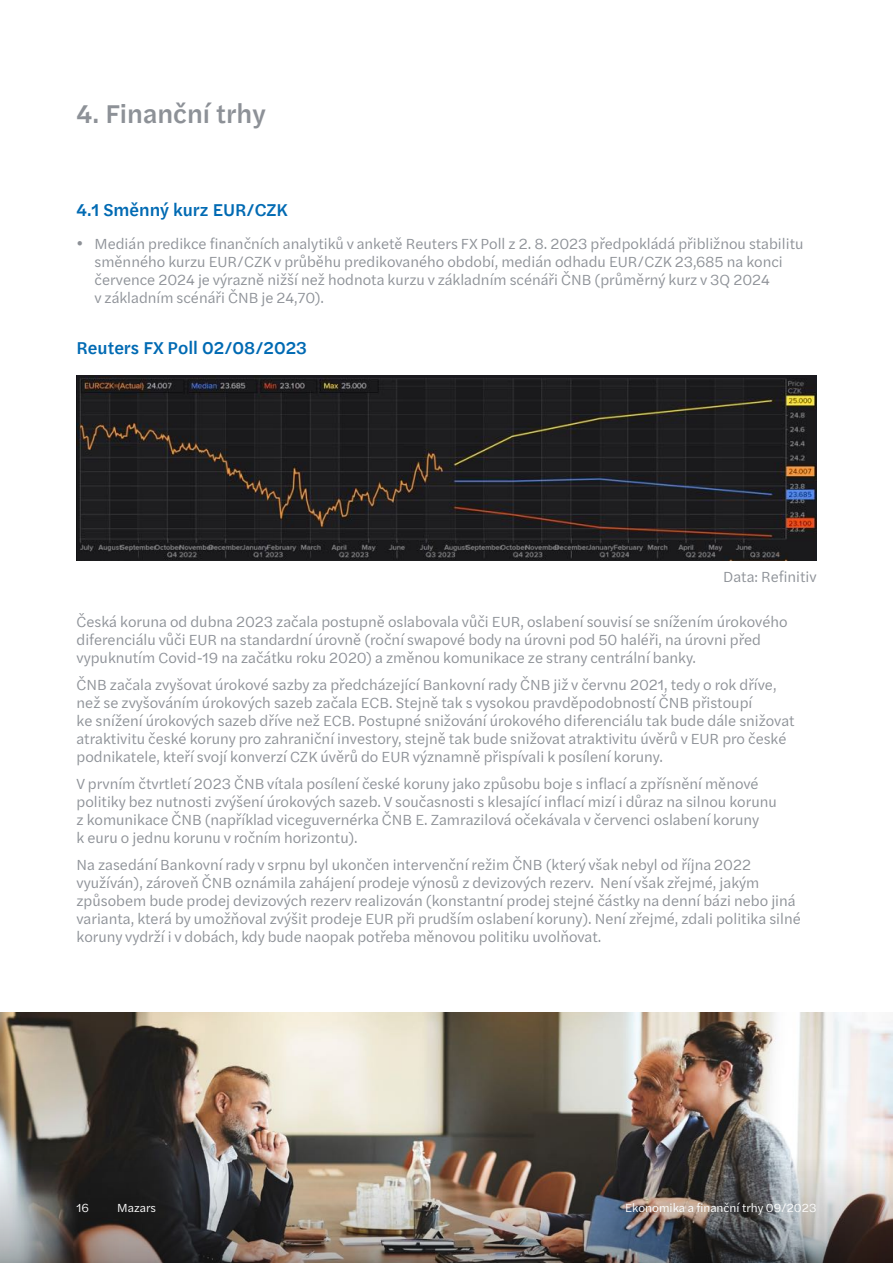
<style>
.page{position:relative;width:893px;height:1263px;background:#fff}
.page>*{position:absolute;margin:0;border:0;box-sizing:border-box;transform-origin:0 0}
.t1{font:500 27px "Halyard Text";color:#8d9197}
.t2{font:500 18px "Halyard Text";color:#006ab3}
.t3{font:15px/18px "Halyard Text";color:#8d9197}
.t4{font:12px "Halyard Text";color:#fff}
</style>
<div class="page">
<img style="left:0;top:1012px;width:893px;height:72px">
<img style="left:0;top:1084px;width:893px;height:179px">
<img style="left:77px;top:375px;width:739px;height:185px">
<h1 class="t1" style="left:77px;top:94px;width:191px">4. Finanční trhy</h1>
<p class="t2" style="left:77px;top:197px;width:213px">4.1 Směnný kurz EUR/CZK</p>
<p class="t3" style="left:95px;top:234px;width:710px;text-indent:-18px">• Medián predikce finančních analytiků v anketě Reuters FX Poll z 2. 8. 2023 předpokládá přibližnou stabilitu směnného kurzu EUR/CZK v průběhu predikovaného období, medián odhadu EUR/CZK 23,685 na konci července 2024 je výrazně nižší než hodnota kurzu v základním scénáři ČNB (průměrný kurz v 3Q 2024<br>v základním scénáři ČNB je 24,70).</p>
<p class="t2" style="left:77px;top:335px;width:232px">Reuters FX Poll 02/08/2023</p>
<p class="t3" style="left:723px;top:567px;width:95px">Data: Refinitiv</p>
<p class="t3" style="left:77px;top:612px;width:713px">Česká koruna od dubna 2023 začala postupně oslabovala vůči EUR, oslabení souvisí se snížením úrokového diferenciálu vůči EUR na standardní úrovně (roční swapové body na úrovni pod 50 haléři, na úrovni před vypuknutím Covid-19 na začátku roku 2020) a změnou komunikace ze strany centrální banky.</p>
<p class="t3" style="left:77px;top:675px;width:719px">ČNB začala zvyšovat úrokové sazby za předcházející Bankovní rady ČNB již v červnu 2021, tedy o rok dříve, než se zvyšováním úrokových sazeb začala ECB. Stejně tak s vysokou pravděpodobností ČNB přistoupí<br>ke snížení úrokových sazeb dříve než ECB. Postupné snižování úrokového diferenciálu tak bude dále snižovat atraktivitu české koruny pro zahraniční investory, stejně tak bude snižovat atraktivitu úvěrů v EUR pro české podnikatele, kteří svojí konverzí CZK úvěrů do EUR významně přispívali k posílení koruny.</p>
<p class="t3" style="left:77px;top:774px;width:702px">V prvním čtvrtletí 2023 ČNB vítala posílení české koruny jako způsobu boje s inflací a zpřísnění měnové politiky bez nutnosti zvýšení úrokových sazeb. V současnosti s klesající inflací mizí i důraz na silnou korunu z komunikace ČNB (například viceguvernérka ČNB E. Zamrazilová očekávala v červenci oslabení koruny<br>k euru o jednu korunu v ročním horizontu).</p>
<p class="t3" style="left:77px;top:855px;width:726px">Na zasedání Bankovní rady v srpnu byl ukončen intervenční režim ČNB (který však nebyl od října 2022 využíván), zároveň ČNB oznámila zahájení prodeje výnosů z devizových rezerv. Není však zřejmé, jakým způsobem bude prodej devizových rezerv realizován (konstantní prodej stejné částky na denní bázi nebo jiná varianta, která by umožňoval zvýšit prodeje EUR při prudším oslabení koruny). Není zřejmé, zdali politika silné koruny vydrží i v dobách, kdy bude naopak potřeba měnovou politiku uvolňovat.</p>
<p class="t4" style="left:77px;top:1199px;width:14px">16</p>
<p class="t4" style="left:117px;top:1199px;width:40px">Mazars</p>
<p class="t4" style="left:625px;top:1199px;width:193px">Ekonomika a finanční trhy 09/2023</p>
</div>
